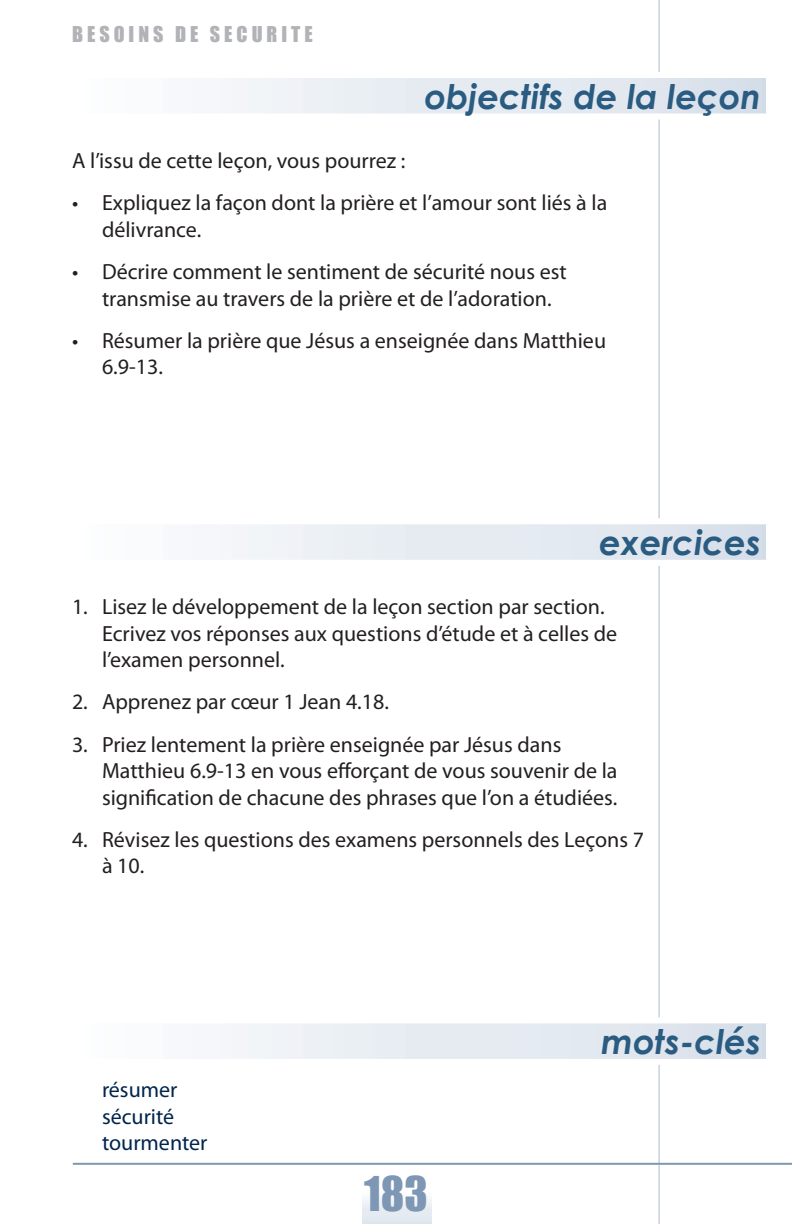
<style>
.page{position:relative;width:792px;height:1224px;background:#fff}
.page>*{position:absolute;margin:0;border:0;box-sizing:border-box;transform-origin:0 0}
.t1{font:44px "Impact";color:#7e97b4}
.Margin_Headings{font:italic 700 34px "Century Gothic";color:#2a5b81}
.Body_hang_NO_inden{font:22px/26.4px "Myriad Pro";color:#231f20}
.Basic_Body_Text_no{font:22px "Myriad Pro";color:#231f20}
.f-Keywords_up_to_3_c{font:22px "Myriad Pro";color:#00254c}
.Master_Pg_Hdr2_-_C{font:20px "Impact";letter-spacing:.2em;color:#b2b3b7}
</style>
<div class="page">
<div style="left:362px;top:1152px;width:70px;height:72px;background:linear-gradient(to bottom,#fff,#e6ebf2)"></div>
<hr style="left:659px;top:0;width:1px;height:1224px;background:#acbcd1">
<hr style="left:73px;top:1163px;width:719px;height:2px;background:#7e97b4">
<div style="left:75px;top:75px;width:694px;height:41px;background:linear-gradient(to right,#fcfdfd,#d8e0ea)"></div>
<div style="left:72px;top:72px;width:700px;height:6px;background:#fff"></div>
<div style="left:72px;top:78px;width:6px;height:36px;background:#fff"></div>
<div style="left:766px;top:78px;width:6px;height:36px;background:#fff"></div>
<div style="left:72px;top:114px;width:700px;height:6px;background:#fff"></div>
<div style="left:75px;top:521px;width:694px;height:42px;background:linear-gradient(to right,#fcfcfd,#d8e0ea)"></div>
<div style="left:72px;top:518px;width:700px;height:6px;background:#fff"></div>
<div style="left:72px;top:524px;width:6px;height:36px;background:#fff"></div>
<div style="left:766px;top:524px;width:6px;height:36px;background:#fff"></div>
<div style="left:72px;top:560px;width:700px;height:6px;background:#fff"></div>
<div style="left:75px;top:1020px;width:694px;height:42px;background:linear-gradient(to right,#fcfcfd,#d8dfea)"></div>
<div style="left:72px;top:1017px;width:700px;height:6px;background:#fff"></div>
<div style="left:72px;top:1023px;width:6px;height:36px;background:#fff"></div>
<div style="left:766px;top:1023px;width:6px;height:36px;background:#fff"></div>
<div style="left:72px;top:1059px;width:700px;height:6px;background:#fff"></div>
<p class="Master_Pg_Hdr2_-_C" style="left:72px;top:19px;width:242px">BESOINS DE SECURITE</p>
<p class="Margin_Headings" style="left:424px;top:70px;width:338px">objectifs de la leçon</p>
<p class="Basic_Body_Text_no" style="left:72px;top:147px;width:335px">A l’issu de cette leçon, vous pourrez :</p>
<p class="Body_hang_NO_inden" style="left:102px;top:189px;width:507px;text-indent:-30px">• Expliquez la façon dont la prière et l’amour sont liés à la délivrance.</p>
<p class="Body_hang_NO_inden" style="left:102px;top:258px;width:466px;text-indent:-30px">• Décrire comment le sentiment de sécurité nous est transmise au travers de la prière et de l’adoration.</p>
<p class="Body_hang_NO_inden" style="left:102px;top:327px;width:506px;text-indent:-30px">• Résumer la prière que Jésus a enseignée dans Matthieu<br>6.9-13.</p>
<p class="Margin_Headings" style="left:599px;top:517px;width:163px">exercices</p>
<p class="Body_hang_NO_inden" style="left:102px;top:593px;width:517px;text-indent:-30px">1. Lisez le développement de la leçon section par section.<br>Ecrivez vos réponses aux questions d’étude et à celles de l’examen personnel.</p>
<p class="Body_hang_NO_inden" style="left:72px;top:688px;width:318px">2. Apprenez par cœur 1 Jean 4.18.</p>
<p class="Body_hang_NO_inden" style="left:102px;top:731px;width:517px;text-indent:-30px">3. Priez lentement la prière enseignée par Jésus dans<br>Matthieu 6.9-13 en vous efforçant de vous souvenir de la signification de chacune des phrases que l’on a étudiées.</p>
<p class="Body_hang_NO_inden" style="left:102px;top:826px;width:544px;text-indent:-30px">4. Révisez les questions des examens personnels des Leçons 7 à 10.</p>
<p class="f-Keywords_up_to_3_c" style="left:102px;top:1076px;width:77px">résumer</p>
<p class="f-Keywords_up_to_3_c" style="left:102px;top:1103px;width:74px">sécurité</p>
<p class="f-Keywords_up_to_3_c" style="left:102px;top:1129px;width:107px">tourmenter</p>
<h1 class="t1" style="left:364px;top:1160px;width:65px">183</h1>
<p class="Margin_Headings" style="left:601px;top:1016px;width:161px">mots-clés</p>
</div>
